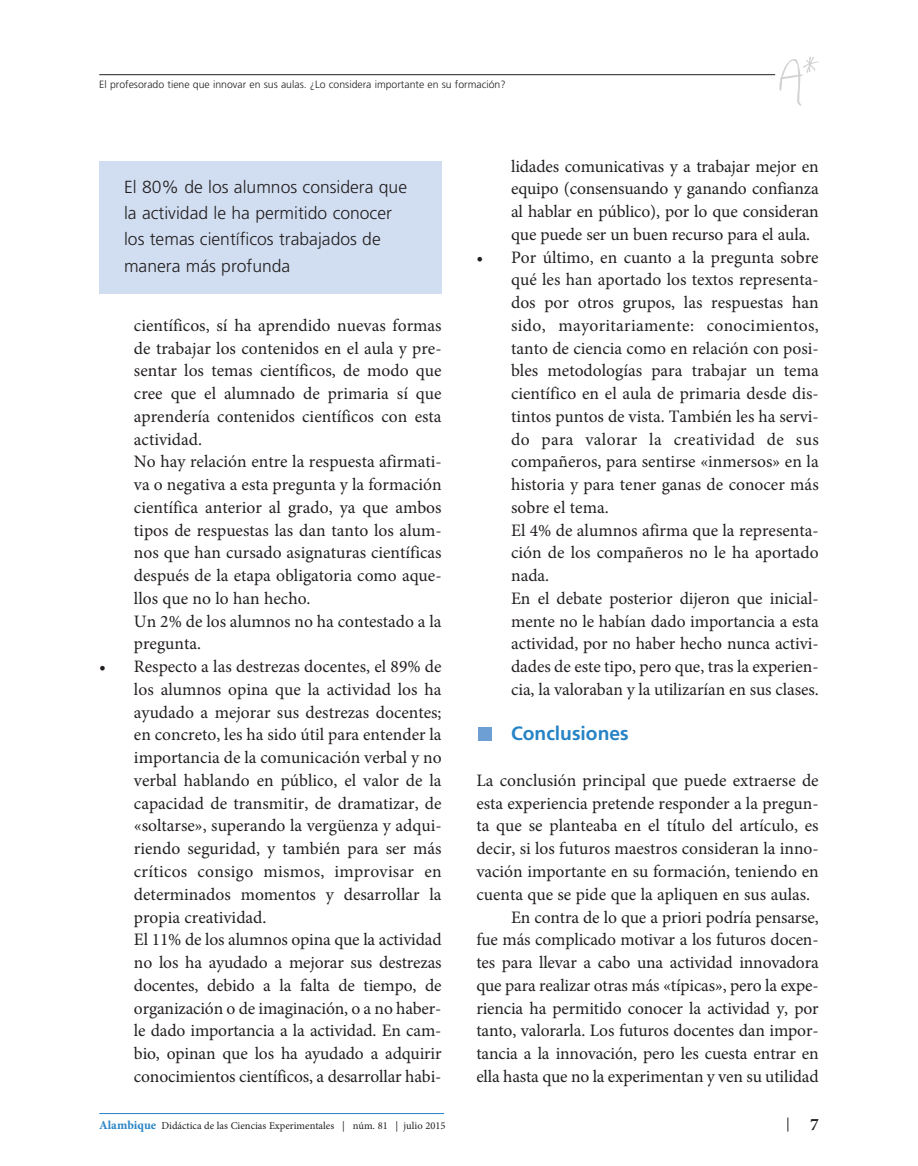
<style>
.page{position:relative;width:918px;height:1166px;background:#fff}
.page>*{position:absolute;margin:0;border:0;box-sizing:border-box;transform-origin:0 0}
.t1{font:700 19.25px "Frutiger LT Std";color:#2783c5}
.t2{font:17.5px/22.8px "Minion Pro";color:#231f20}
.t3{font:300 17.5px/26.2px "Frutiger LT Std";color:#231f20}
.t4{font:700 17.5px "Minion Pro";color:#231f20}
.t5{font:300 10.5px "Frutiger LT Std";color:#231f20}
.t6{font:10.5px "Minion Pro";color:#231f20}
.s1{font-weight:700;font-size:12.25px;color:#2783c5}
</style>
<div class="page">
<hr style="left:99px;top:74px;width:676px;height:1px;background:#231f20">
<svg style="left:779px;top:57px;width:40px;height:49px"></svg>
<svg style="left:787px;top:1117px;width:1px;height:14px"></svg>
<hr style="left:99px;top:1113px;width:345px;height:1px;background:#2783c5">
<div style="left:478px;top:726px;width:14px;height:14px;background:#6d9fd4"></div>
<div style="left:99px;top:161px;width:342px;height:133px;background:#d1def1"></div>
<p class="t5" style="left:99px;top:80px;width:408px">El profesorado tiene que innovar en sus aulas. ¿Lo considera importante en su formación?</p>
<p class="t3" style="left:124px;top:174px;width:285px">El 80% de los alumnos considera que la actividad le ha permitido conocer los temas científicos trabajados de manera más profunda</p>
<p class="t2" style="left:134px;top:315px;width:309px">científicos, sí ha aprendido nuevas formas de trabajar los contenidos en el aula y pre&shy;sentar los temas científicos, de modo que cree que el alumnado de primaria sí que aprendería contenidos científicos con esta actividad.<br>No hay relación entre la respuesta afirmati&shy;va o negativa a esta pregunta y la formación científica anterior al grado, ya que ambos tipos de respuestas las dan tanto los alum&shy;nos que han cursado asignaturas científicas después de la etapa obligatoria como aque&shy;llos que no lo han hecho.<br>Un 2% de los alumnos no ha contestado a la pregunta.</p>
<p class="t2" style="left:134px;top:657px;width:309px;text-indent:-35px">• Respecto a las destrezas docentes, el 89% de los alumnos opina que la actividad los ha ayudado a mejorar sus destrezas docentes; en concreto, les ha sido útil para entender la importancia de la comunicación verbal y no verbal hablando en público, el valor de la capacidad de transmitir, de dramatizar, de «soltarse», superando la vergüenza y adqui&shy;riendo seguridad, y también para ser más críticos consigo mismos, improvisar en determinados momentos y desarrollar la propia creatividad.<br>El 11% de los alumnos opina que la actividad no los ha ayudado a mejorar sus destrezas docentes, debido a la falta de tiempo, de organización o de imaginación, o a no haber&shy;le dado importancia a la actividad. En cam&shy;bio, opinan que los ha ayudado a adquirir conocimientos científicos, a desarrollar habi-</p>
<p class="t2" style="left:511px;top:156px;width:309px;text-align:justify">lidades comunicativas y a trabajar mejor en equipo (consensuando y ganando confianza al hablar en público), por lo que consideran que puede ser un buen recurso para el aula.</p>
<p class="t2" style="left:511px;top:247px;width:309px;text-indent:-35px">• Por último, en cuanto a la pregunta sobre qué les han aportado los textos representa&shy;dos por otros grupos, las respuestas han sido, mayoritariamente: conocimientos, tanto de ciencia como en relación con posi&shy;bles metodologías para trabajar un tema científico en el aula de primaria desde dis&shy;tintos puntos de vista. También les ha servi&shy;do para valorar la creatividad de sus compañeros, para sentirse «inmersos» en la historia y para tener ganas de conocer más sobre el tema.<br>El 4% de alumnos afirma que la representa&shy;ción de los compañeros no le ha aportado nada.<br>En el debate posterior dijeron que inicial&shy;mente no le habían dado importancia a esta actividad, por no haber hecho nunca activi&shy;dades de este tipo, pero que, tras la experien&shy;cia, la valoraban y la utilizarían en sus clases.</p>
<p class="t1" style="left:511px;top:725px;width:119px">Conclusiones</p>
<p class="t2" style="left:476px;top:770px;width:344px">La conclusión principal que puede extraerse de</p>
<p class="t2" style="left:476px;top:793px;width:344px">esta experiencia pretende responder a la pregun-</p>
<p class="t2" style="left:476px;top:816px;width:344px">ta que se planteaba en el título del artículo, es</p>
<p class="t2" style="left:476px;top:839px;width:344px">decir, si los futuros maestros consideran la inno-</p>
<p class="t2" style="left:476px;top:861px;width:344px">vación importante en su formación, teniendo en</p>
<p class="t2" style="left:476px;top:884px;width:335px">cuenta que se pide que la apliquen en sus aulas.</p>
<p class="t2" style="left:511px;top:907px;width:309px">En contra de lo que a priori podría pensarse,</p>
<p class="t2" style="left:476px;top:930px;width:344px">fue más complicado motivar a los futuros docen-</p>
<p class="t2" style="left:476px;top:952px;width:344px">tes para llevar a cabo una actividad innovadora</p>
<p class="t2" style="left:476px;top:975px;width:344px">que para realizar otras más «típicas», pero la expe-</p>
<p class="t2" style="left:476px;top:998px;width:344px">riencia ha permitido conocer la actividad y, por</p>
<p class="t2" style="left:476px;top:1021px;width:344px">tanto, valorarla. Los futuros docentes dan impor-</p>
<p class="t2" style="left:476px;top:1043px;width:344px">tancia a la innovación, pero les cuesta entrar en</p>
<p class="t2" style="left:476px;top:1066px;width:344px">ella hasta que no la experimentan y ven su utilidad</p>
<p class="t6" style="left:99px;top:1121px;width:348px"><span class="s1">Alambique</span> Didáctica de las Ciencias Experimentales | núm. 81 | julio 2015</p>
<p class="t4" style="left:810px;top:1117px;width:10px">7</p>
</div>
